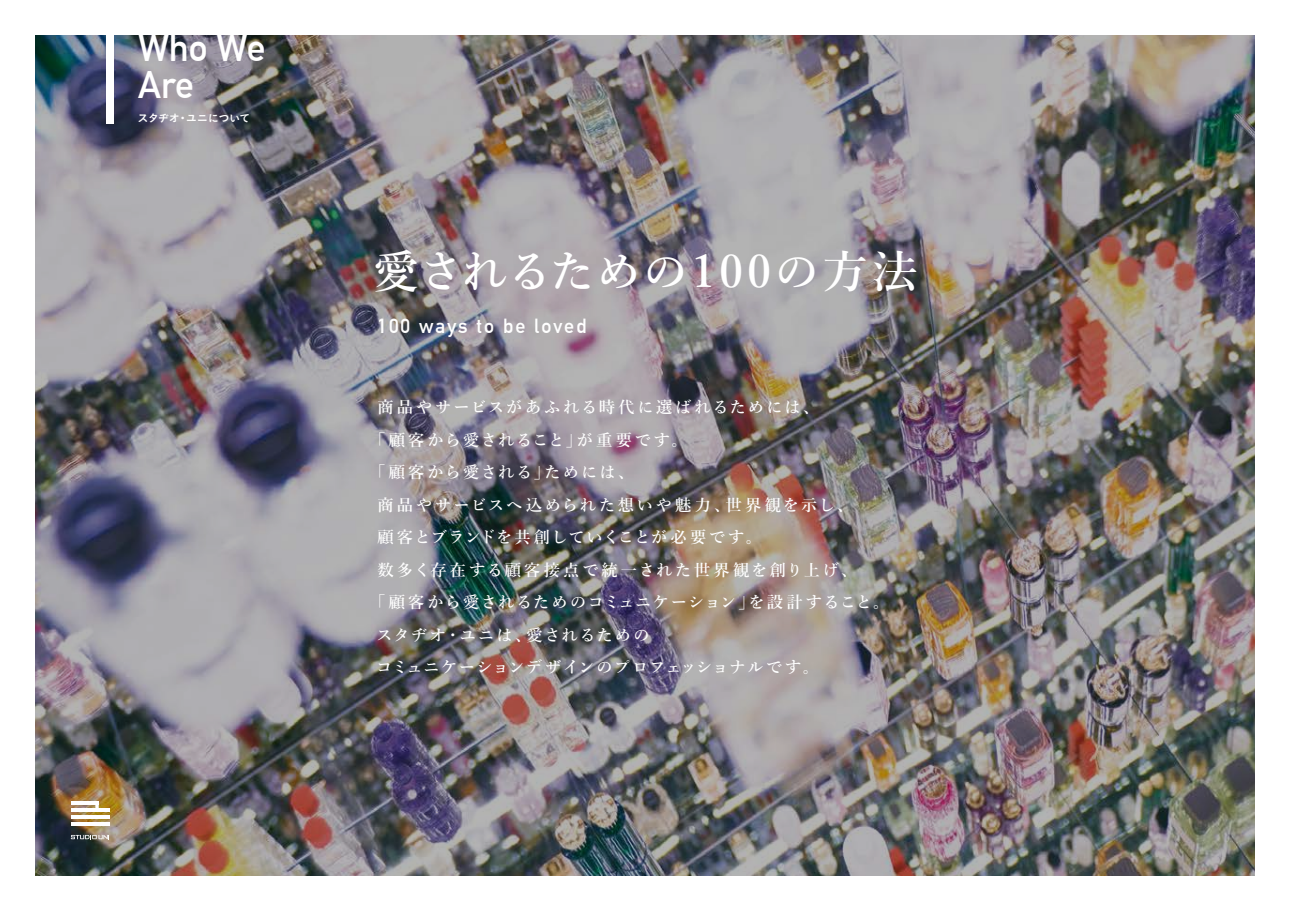
<style>
.page{position:relative;width:1290px;height:911px;background:#fff}
.page>*{position:absolute;margin:0;border:0;box-sizing:border-box;transform-origin:0 0}
.t1{font:600 45px "Yu Min";letter-spacing:.035em;color:#fff}
.t2{font:700 37.5px/37.5px "DIN Alternate";letter-spacing:-.02em;color:#fff}
.t3{font:700 20px "DIN Alternate";letter-spacing:.1em;color:#fff}
.t4{font:600 16.25px "Yu Min";letter-spacing:.105em;color:#fff}
.t5{font:600 16.25px "Yu Min";letter-spacing:.165em;color:#fff}
.t6{font:600 16.25px "Yu Min";letter-spacing:.17em;color:#fff}
.t7{font:600 16.25px "Yu Min";letter-spacing:.065em;color:#fff}
.t8{font:600 16.25px "Yu Min";letter-spacing:.14em;color:#fff}
.t9{font:600 16.25px "Yu Min";letter-spacing:.085em;color:#fff}
.t10{font:10.62px "Koburina Go Std W6";letter-spacing:.005em;color:#fff}
</style>
<div class="page">
<img style="left:35px;top:35px;width:1219px;height:840px">
<svg style="left:71px;top:835px;width:39px;height:4px"></svg>
<hr style="left:71px;top:801px;width:28px;height:3px;background:#fff">
<hr style="left:71px;top:808px;width:38px;height:3px;background:#fff">
<hr style="left:71px;top:815px;width:38px;height:3px;background:#fff">
<hr style="left:71px;top:822px;width:38px;height:3px;background:#fff">
<svg style="left:95px;top:804px;width:4px;height:4px"></svg>
<div style="left:106px;top:35px;width:7px;height:89px;background:#fff"></div>
<h2 class="t2" style="left:138px;top:26px;width:129px">Who We<br>Are</h2>
<p class="t10" style="left:138px;top:110px;width:114px">スタヂオ・ユニについて</p>
<h1 class="t1" style="left:374px;top:246px;width:545px">愛されるための100の⽅法</h1>
<p class="t3" style="left:377px;top:310px;width:211px">100 ways to be loved</p>
<p class="t8" style="left:377px;top:398px;width:444px">商品やサービスがあふれる時代に選ばれるためには、</p>
<p class="t4" style="left:369px;top:430px;width:320px">「顧客から愛されること」が重要です。</p>
<p class="t4" style="left:369px;top:463px;width:267px">「顧客から愛される」ためには、</p>
<p class="t5" style="left:377px;top:495px;width:477px">商品やサービスへ込められた想いや魅⼒、世界観を⽰し、</p>
<p class="t9" style="left:377px;top:528px;width:386px">顧客とブランドを共創していくことが必要です。</p>
<p class="t6" style="left:377px;top:560px;width:481px">数多く存在する顧客接点で統⼀された世界観を創り上げ、</p>
<p class="t4" style="left:369px;top:593px;width:522px">「顧客から愛されるためのコミュニケーション」を設計すること。</p>
<p class="t4" style="left:377px;top:625px;width:275px">スタヂオ・ユニは、愛されるための</p>
<p class="t7" style="left:376px;top:658px;width:444px">コミュニケーションデザインのプロフェッショナルです。</p>
</div>
